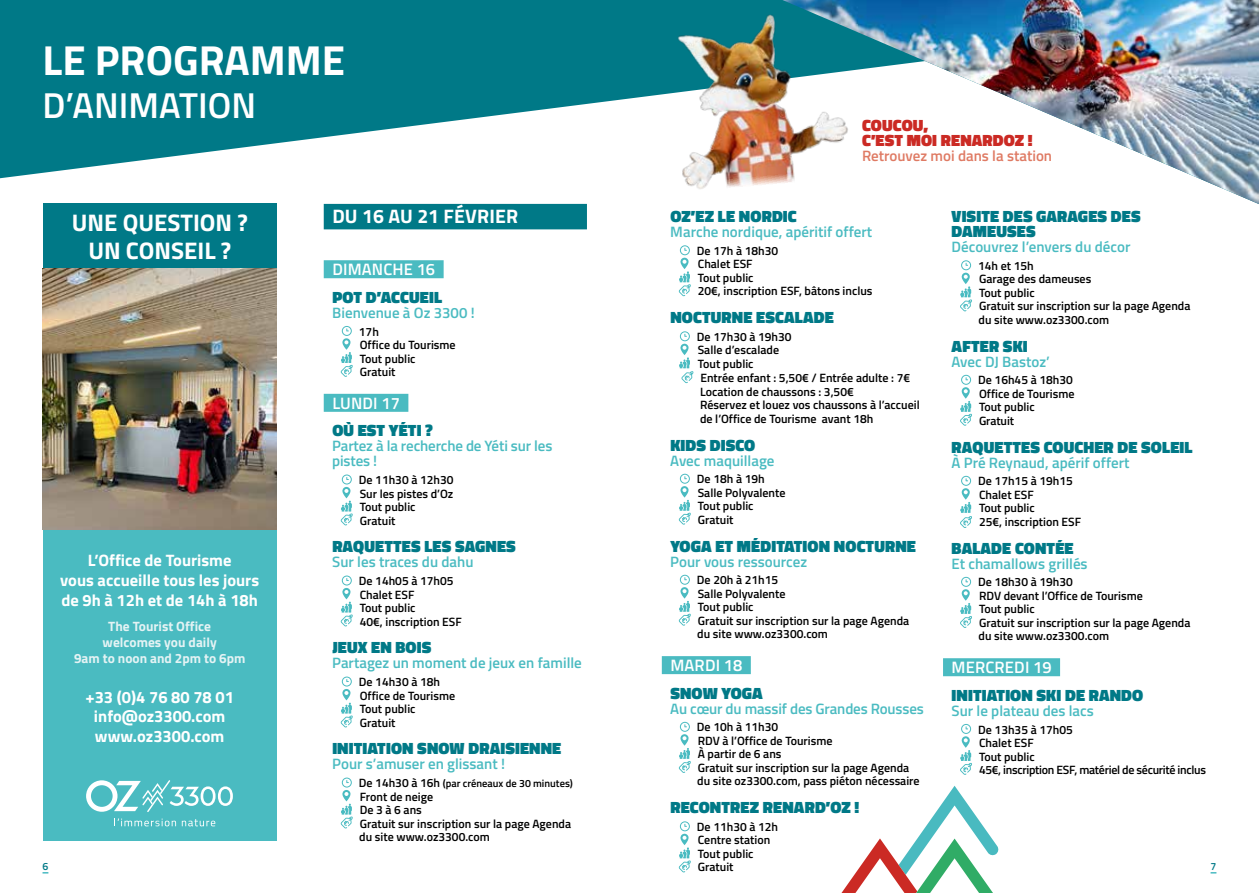
<style>
.page{position:relative;width:1259px;height:893px;background:#fff}
.page>*{position:absolute;margin:0;border:0;box-sizing:border-box;transform-origin:0 0}
.t1{font:700 42px "Titillium Web";color:#fff}
.t2{font:600 36px "Titillium Web";color:#fff}
.t3{font:700 24px/28.8px "Titillium Web";color:#fff;text-align:center}
.t4{font:700 19.5px "Titillium Web";letter-spacing:.01em;color:#fff}
.t5{font:900 16.5px/15px "Titillium Web";letter-spacing:.01em;color:#007987}
.t6{font:700 16.5px/19.8px "Titillium Web";color:#fff;text-align:center}
.t7{font:600 16.5px "Titillium Web";letter-spacing:.01em;color:#fff}
.t8{font:900 16.5px/15px "Titillium Web";letter-spacing:.01em;color:#cb2a24}
.t9{font:600 15px/15px "Titillium Web";color:#4abbc1}
.t10{font:600 15px "Titillium Web";color:#df7a63}
.t11{font:700 13.5px/16.2px "Titillium Web";color:#e4f3f4;text-align:center}
.t12{font:600 12px/13.5px "Titillium Web";color:#000}
.t13{font:600 12px/13.5px "Titillium Web";letter-spacing:-.025em;color:#000}
.t14{font:600 10.5px "Titillium Web";color:#000}
.t15{font:600 10.5px "Titillium Web";color:#007987}
.s1{font-size:12px}
</style>
<div class="page">
<div style="left:43px;top:203px;width:233px;height:638px;background:#4abbc1"></div>
<div style="left:43px;top:203px;width:233px;height:68px;background:#007987"></div>
<svg style="left:0;top:0;width:782px;height:178px;fill:#007987"></svg>
<div style="left:324px;top:204px;width:263px;height:25px;background:#007987"></div>
<div style="left:324px;top:260px;width:119px;height:18px;background:#4abbc1"></div>
<div style="left:324px;top:394px;width:84px;height:18px;background:#4abbc1"></div>
<svg style="left:341px;top:326px;width:12px;height:51px"></svg>
<svg style="left:341px;top:474px;width:12px;height:51px"></svg>
<svg style="left:341px;top:575px;width:12px;height:51px"></svg>
<svg style="left:341px;top:676px;width:12px;height:51px"></svg>
<svg style="left:341px;top:778px;width:12px;height:50px"></svg>
<svg style="left:114px;top:818px;width:62px;height:8px"></svg>
<svg style="left:182px;top:819px;width:33px;height:7px"></svg>
<svg style="left:86px;top:780px;width:147px;height:32px"></svg>
<div style="left:662px;top:656px;width:89px;height:18px;background:#4abbc1"></div>
<svg style="left:679px;top:245px;width:12px;height:51px"></svg>
<svg style="left:679px;top:331px;width:14px;height:52px"></svg>
<svg style="left:679px;top:474px;width:12px;height:51px"></svg>
<svg style="left:679px;top:575px;width:12px;height:51px"></svg>
<svg style="left:679px;top:722px;width:12px;height:51px"></svg>
<svg style="left:679px;top:821px;width:12px;height:51px"></svg>
<div style="left:943px;top:658px;width:117px;height:18px;background:#4abbc1"></div>
<svg style="left:960px;top:260px;width:12px;height:51px"></svg>
<svg style="left:960px;top:375px;width:12px;height:51px"></svg>
<svg style="left:960px;top:476px;width:12px;height:52px"></svg>
<svg style="left:960px;top:577px;width:12px;height:51px"></svg>
<svg style="left:960px;top:724px;width:12px;height:51px"></svg>
<svg style="left:841px;top:786px;width:158px;height:107px"></svg>
<img style="left:662px;top:8px;width:120px;height:181px">
<img style="left:782px;top:0;width:477px;height:204px">
<img style="left:43px;top:269px;width:233px;height:260px">
<h1 class="t1" style="left:43px;top:28px;width:304px">LE PROGRAMME</h1>
<h2 class="t2" style="left:43px;top:78px;width:215px">D’ANIMATION</h2>
<h3 class="t8" style="left:862px;top:117px;width:172px">COUCOU,<br>C’EST MOI RENARDOZ !</h3>
<p class="t10" style="left:862px;top:144px;width:192px">Retrouvez moi dans la station</p>
<h3 class="t4" style="left:332px;top:202px;width:187px">DU 16 AU 21 FÉVRIER</h3>
<h3 class="t7" style="left:332px;top:257px;width:104px">DIMANCHE 16</h3>
<h3 class="t5" style="left:332px;top:290px;width:111px">POT D’ACCUEIL</h3>
<p class="t9" style="left:332px;top:304px;width:144px">Bienvenue à Oz 3300 !</p>
<p class="t12" style="left:359px;top:324px;width:98px">17h<br>Office du Tourisme<br>Tout public<br>Gratuit</p>
<h3 class="t7" style="left:332px;top:390px;width:69px">LUNDI 17</h3>
<h3 class="t5" style="left:332px;top:423px;width:102px">OÙ EST YÉTI ?</h3>
<p class="t9" style="left:332px;top:438px;width:222px">Partez à la recherche de Yéti sur les pistes !</p>
<p class="t12" style="left:359px;top:473px;width:96px">De 11h30 à 12h30<br>Sur les pistes d’Oz<br>Tout public<br>Gratuit</p>
<h3 class="t5" style="left:332px;top:539px;width:185px">RAQUETTES LES SAGNES</h3>
<p class="t9" style="left:332px;top:554px;width:143px">Sur les traces du dahu</p>
<p class="t12" style="left:359px;top:574px;width:104px">De 14h05 à 17h05<br>Chalet ESF<br>Tout public<br>40€, inscription ESF</p>
<h3 class="t5" style="left:332px;top:640px;width:100px">JEUX EN BOIS</h3>
<p class="t9" style="left:332px;top:655px;width:251px">Partagez un moment de jeux en famille</p>
<p class="t12" style="left:359px;top:675px;width:98px">De 14h30 à 18h<br>Office de Tourisme<br>Tout public<br>Gratuit</p>
<h3 class="t5" style="left:332px;top:741px;width:230px">INITIATION SNOW DRAISIENNE</h3>
<p class="t9" style="left:332px;top:756px;width:174px">Pour s’amuser en glissant !</p>
<p class="t14" style="left:359px;top:776px;width:215px"><span class="s1">De 14h30 à 16h</span> (par créneaux de 30 minutes)</p>
<p class="t12" style="left:359px;top:789px;width:213px">Front de neige<br>De 3 à 6 ans<br>Gratuit sur inscription sur la page Agenda du site www.oz3300.com</p>
<h3 class="t5" style="left:670px;top:209px;width:128px">OZ’EZ LE NORDIC</h3>
<p class="t9" style="left:670px;top:224px;width:203px">Marche nordique, apéritif offert</p>
<p class="t12" style="left:697px;top:243px;width:177px">De 17h à 18h30<br>Chalet ESF<br>Tout public<br>20€, inscription ESF, bâtons inclus</p>
<h3 class="t5" style="left:670px;top:310px;width:165px">NOCTURNE ESCALADE</h3>
<p class="t12" style="left:697px;top:329px;width:224px">De 17h30 à 19h30<br>Salle d’escalade<br>Tout public<br>Entrée enfant : 5,50€ / Entrée adulte : 7€<br>Location de chaussons : 3,50€<br>Réservez et louez vos chaussons à l’accueil de l’Office de Tourisme avant 18h</p>
<h3 class="t5" style="left:670px;top:437px;width:86px">KIDS DISCO</h3>
<p class="t9" style="left:670px;top:452px;width:106px">Avec maquillage</p>
<p class="t12" style="left:697px;top:472px;width:90px">De 18h à 19h<br>Salle Polyvalente<br>Tout public<br>Gratuit</p>
<h3 class="t5" style="left:670px;top:538px;width:247px">YOGA ET MÉDITATION NOCTURNE</h3>
<p class="t9" style="left:670px;top:553px;width:138px">Pour vous ressourcez</p>
<p class="t12" style="left:697px;top:573px;width:214px">De 20h à 21h15<br>Salle Polyvalente<br>Tout public<br>Gratuit sur inscription sur la page Agenda du site www.oz3300.com</p>
<h3 class="t7" style="left:670px;top:653px;width:73px">MARDI 18</h3>
<h3 class="t5" style="left:670px;top:685px;width:94px">SNOW YOGA</h3>
<p class="t9" style="left:670px;top:700px;width:255px">Au cœur du massif des Grandes Rousses</p>
<p class="t12" style="left:697px;top:720px;width:224px">De 10h à 11h30<br>RDV à l’Office de Tourisme<br>À partir de 6 ans<br>Gratuit sur inscription sur la page Agenda du site oz3300.com, pass piéton nécessaire</p>
<h3 class="t5" style="left:670px;top:800px;width:190px">RECONTREZ RENARD’OZ !</h3>
<p class="t12" style="left:697px;top:819px;width:83px">De 11h30 à 12h<br>Centre station<br>Tout public<br>Gratuit</p>
<h3 class="t5" style="left:951px;top:209px;width:190px">VISITE DES GARAGES DES<br>DAMEUSES</h3>
<p class="t9" style="left:951px;top:239px;width:180px">Découvrez l’envers du décor</p>
<p class="t12" style="left:978px;top:258px;width:214px">14h et 15h<br>Garage des dameuses<br>Tout public<br>Gratuit sur inscription sur la page Agenda du site www.oz3300.com</p>
<h3 class="t5" style="left:951px;top:338px;width:78px">AFTER SKI</h3>
<p class="t9" style="left:951px;top:353px;width:100px">Avec DJ Bastoz’</p>
<p class="t12" style="left:978px;top:373px;width:98px">De 16h45 à 18h30<br>Office de Tourisme<br>Tout public<br>Gratuit</p>
<h3 class="t5" style="left:951px;top:439px;width:242px">RAQUETTES COUCHER DE SOLEIL</h3>
<p class="t9" style="left:951px;top:454px;width:179px">À Pré Reynaud, apérif offert</p>
<p class="t12" style="left:978px;top:474px;width:104px">De 17h15 à 19h15<br>Chalet ESF<br>Tout public<br>25€, inscription ESF</p>
<h3 class="t5" style="left:951px;top:540px;width:123px">BALADE CONTÉE</h3>
<p class="t9" style="left:951px;top:555px;width:138px">Et chamallows grillés</p>
<p class="t12" style="left:978px;top:575px;width:214px">De 18h30 à 19h30<br>RDV devant l’Office de Tourisme<br>Tout public<br>Gratuit sur inscription sur la page Agenda du site www.oz3300.com</p>
<h3 class="t7" style="left:951px;top:655px;width:102px">MERCREDI 19</h3>
<h3 class="t5" style="left:951px;top:688px;width:193px">INITIATION SKI DE RANDO</h3>
<p class="t9" style="left:951px;top:702px;width:144px">Sur le plateau des lacs</p>
<p class="t13" style="left:978px;top:722px;width:229px">De 13h35 à 17h05<br>Chalet ESF<br>Tout public<br>45€, inscription ESF, matériel de sécurité inclus</p>
<h3 class="t3" style="left:72px;top:207px;width:178px">UNE QUESTION ?<br>UN CONSEIL ?</h3>
<h3 class="t6" style="left:60px;top:550px;width:200px">L’Office de Tourisme<br>vous accueille tous les jours de 9h à 12h et de 14h à 18h</h3>
<p class="t11" style="left:74px;top:617px;width:173px">The Tourist Office<br>welcomes you daily<br>9am to noon and 2pm to 6pm</p>
<h3 class="t6" style="left:85px;top:686px;width:150px">+33 (0)4 76 80 78 01 info@oz3300.com www.oz3300.com</h3>
<p class="t15" style="left:43px;top:858px;width:7px">6</p>
<p class="t15" style="left:1210px;top:858px;width:7px">7</p>
</div>
